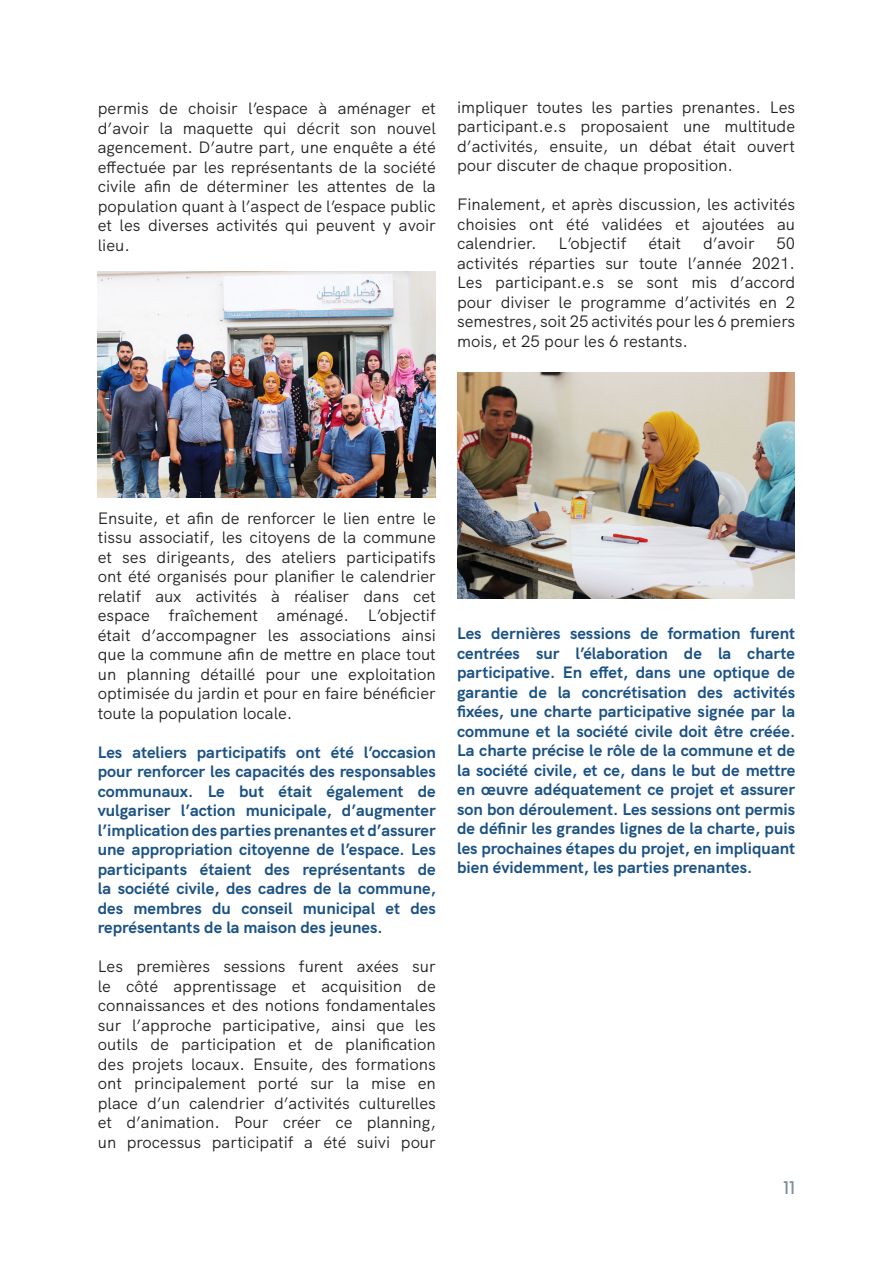
<style>
.page{position:relative;width:893px;height:1263px;background:#fff}
.page>*{position:absolute;margin:0;border:0;box-sizing:border-box;transform-origin:0 0}
.t1{font:500 19.5px "Estilo Pro";color:#83929a}
.Text{font:16.5px/19.5px "HK Grotesk";color:#231f20;text-align:justify}
.Text-2{font:700 16.5px/19.5px "HK Grotesk";color:#1b5285;text-align:justify}
</style>
<div class="page">
<img style="left:98px;top:271px;width:338px;height:227px">
<img style="left:457px;top:372px;width:338px;height:227px">
<p class="Text" style="left:98px;top:97px;width:340px">permis de choisir l’espace à aménager et d’avoir la maquette qui décrit son nouvel agencement. D’autre part, une enquête a été effectuée par les représentants de la société civile afin de déterminer les attentes de la population quant à l’aspect de l’espace public et les diverses activités qui peuvent y avoir lieu.</p>
<p class="Text" style="left:457px;top:96px;width:340px">impliquer toutes les parties prenantes. Les participant.e.s proposaient une multitude d’activités, ensuite, un débat était ouvert pour discuter de chaque proposition.</p>
<p class="Text" style="left:457px;top:193px;width:340px">Finalement, et après discussion, les activités choisies ont été validées et ajoutées au calendrier.</p>
<p class="Text" style="left:457px;top:232px;width:340px;text-indent:319px">50 activités réparties sur toute l’année 2021.<br>Les participant.e.s se sont mis d’accord pour diviser le programme d’activités en 2 semestres, soit 25 activités pour les 6 premiers mois, et 25 pour les 6 restants.</p>
<p class="Text" style="left:559px;top:232px;width:69px">L’objectif</p>
<p class="Text" style="left:648px;top:232px;width:34px">était</p>
<p class="Text" style="left:703px;top:232px;width:53px">d’avoir</p>
<p class="Text" style="left:98px;top:507px;width:340px">Ensuite, et afin de renforcer le lien entre le tissu associatif, les citoyens de la commune et ses dirigeants, des ateliers participatifs ont été organisés pour planifier le calendrier relatif aux activités à réaliser dans cet espace fraîchement aménagé. L’objectif était d’accompagner les associations ainsi que la commune afin de mettre en place tout un planning détaillé pour une exploitation optimisée du jardin et pour en faire bénéficier toute la population locale.</p>
<p class="Text-2" style="left:98px;top:741px;width:340px">Les ateliers participatifs ont été l’occasion pour renforcer les capacités des responsables communaux. Le but était également de vulgariser l’action municipale, d’augmenter l’implication des parties prenantes et d’assurer une appropriation citoyenne de l’espace. Les participants étaient des représentants de la société civile, des cadres de la commune, des membres du conseil municipal et des représentants de la maison des jeunes.</p>
<p class="Text" style="left:98px;top:955px;width:340px">Les premières sessions furent axées sur le côté apprentissage et acquisition de connaissances et des notions fondamentales sur l’approche participative, ainsi que les outils de participation et de planification des projets locaux. Ensuite, des formations ont principalement porté sur la mise en place d’un calendrier d’activités culturelles et d’animation. Pour créer ce planning, un processus participatif a été suivi pour</p>
<p class="Text-2" style="left:457px;top:622px;width:340px">Les dernières sessions de formation furent centrées sur l’élaboration de la charte participative. En effet, dans une optique de garantie de la concrétisation des activités fixées, une charte participative signée par la commune et la société civile doit être créée.<br>La charte précise le rôle de la commune et de la société civile, et ce, dans le but de mettre en œuvre adéquatement ce projet et assurer son bon déroulement. Les sessions ont permis de définir les grandes lignes de la charte, puis les prochaines étapes du projet, en impliquant bien évidemment, les parties prenantes.</p>
<p class="t1" style="left:783px;top:1176px;width:13px">11</p>
</div>
